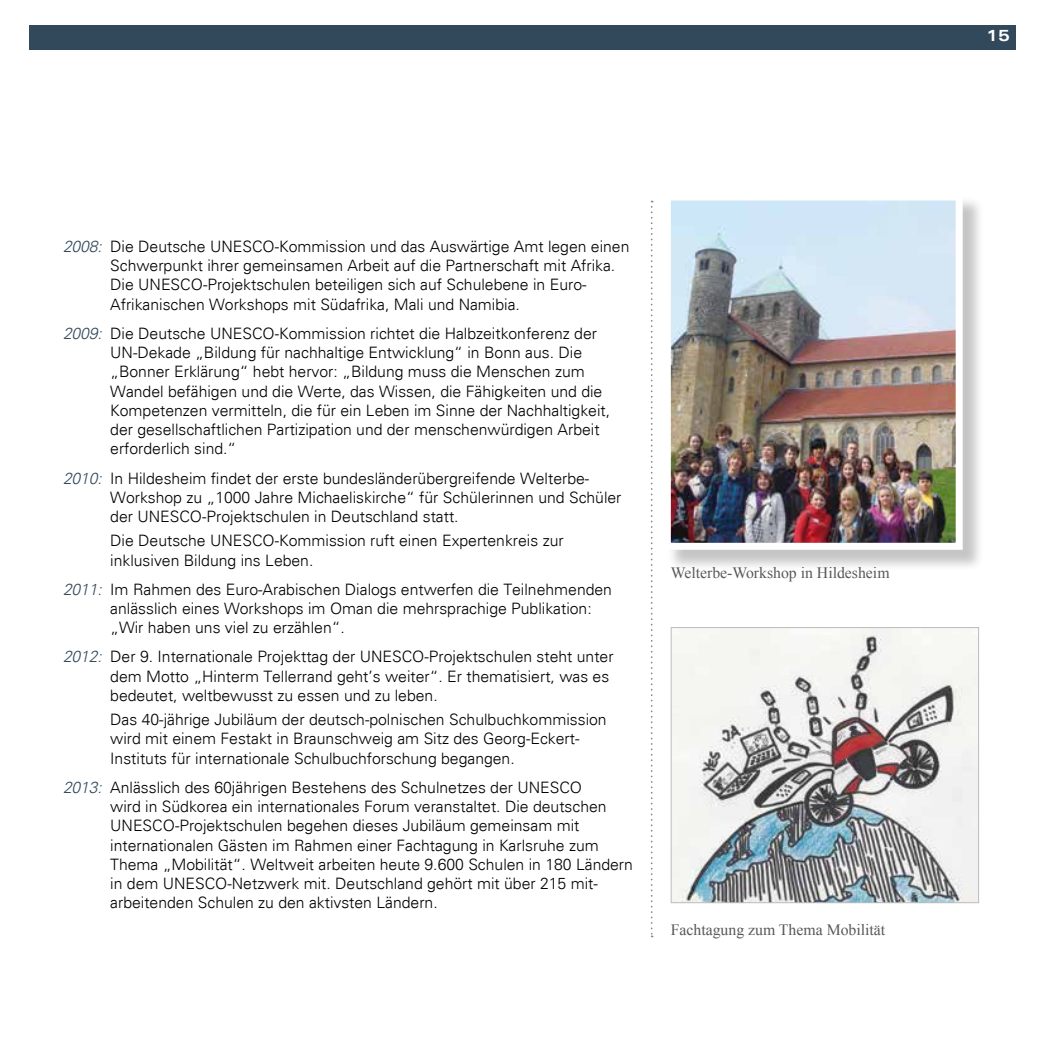
<style>
.page{position:relative;width:1042px;height:1042px;background:#fff}
.page>*{position:absolute;margin:0;border:0;box-sizing:border-box;transform-origin:0 0}
.t1{font:300 15.75px/19.2px "Univers";color:#000}
.t2{font:15.75px "Times New Roman";color:#58585a}
.t3{font:700 expanded 15.75px "Univers";color:#fff}
.s1{font-style:italic;color:#32495b}
</style>
<div class="page">
<svg style="left:651px;top:201px;width:1px;height:736px"></svg>
<div style="left:30px;top:25px;width:986px;height:25px;background:#32495b"></div>
<img style="left:673px;top:629px;width:304px;height:272px">
<div style="left:671px;top:627px;width:308px;height:276px;border:1px solid #bbbdbe"></div>
<div style="left:666px;top:196px;width:318px;height:376px;background:#000;opacity:.23"></div>
<img style="left:672px;top:201px;width:282px;height:341px">
<div style="left:664px;top:193px;width:298px;height:357px;border:7px solid #fff"></div>
<p class="t1" style="left:110px;top:237px;width:521px;text-indent:-47px"><span class="s1">2008:</span> Die Deutsche UNESCO-Kommission und das Auswärtige Amt legen einen Schwerpunkt ihrer gemeinsamen Arbeit auf die Partnerschaft mit Afrika.<br>Die UNESCO-Projektschulen beteiligen sich auf Schulebene in Euro-Afrikanischen Workshops mit Südafrika, Mali und Namibia.</p>
<p class="t1" style="left:110px;top:324px;width:501px;text-indent:-47px"><span class="s1">2009:</span> Die Deutsche UNESCO-Kommission richtet die Halbzeitkonferenz der UN-Dekade „Bildung für nachhaltige Entwicklung“ in Bonn aus. Die „Bonner Erklärung“ hebt hervor: „Bildung muss die Menschen zum Wandel befähigen und die Werte, das Wissen, die Fähigkeiten und die Kompetenzen vermitteln, die für ein Leben im Sinne der Nachhaltigkeit, der gesellschaftlichen Partizipation und der menschenwürdigen Arbeit erforderlich sind.“</p>
<p class="t1" style="left:110px;top:468px;width:513px;text-indent:-47px"><span class="s1">2010:</span> In Hildesheim findet der erste bundesländerübergreifende Welterbe-<br>Workshop zu „1000 Jahre Michaeliskirche“ für Schülerinnen und Schüler der UNESCO-Projektschulen in Deutschland statt.</p>
<p class="t1" style="left:110px;top:531px;width:455px">Die Deutsche UNESCO-Kommission ruft einen Expertenkreis zur inklusiven Bildung ins Leben.</p>
<p class="t1" style="left:110px;top:579px;width:503px;text-indent:-47px"><span class="s1">2011:</span> Im Rahmen des Euro-Arabischen Dialogs entwerfen die Teilnehmenden anlässlich eines Workshops im Oman die mehrsprachige Publikation: „Wir haben uns viel zu erzählen“.</p>
<p class="t1" style="left:110px;top:647px;width:505px;text-indent:-47px"><span class="s1">2012:</span> Der 9. Internationale Projekttag der UNESCO-Projektschulen steht unter dem Motto „Hinterm Tellerrand geht’s weiter“. Er thematisiert, was es bedeutet, weltbewusst zu essen und zu leben.</p>
<p class="t1" style="left:110px;top:710px;width:498px">Das 40-jährige Jubiläum der deutsch-polnischen Schulbuchkommission wird mit einem Festakt in Braunschweig am Sitz des Georg-Eckert-<br>Instituts für internationale Schulbuchforschung begangen.</p>
<p class="t1" style="left:110px;top:777px;width:524px;text-indent:-47px"><span class="s1">2013:</span> Anlässlich des 60jährigen Bestehens des Schulnetzes der UNESCO<br>wird in Südkorea ein internationales Forum veranstaltet. Die deutschen UNESCO-Projektschulen begehen dieses Jubiläum gemeinsam mit internationalen Gästen im Rahmen einer Fachtagung in Karlsruhe zum Thema „Mobilität“. Weltweit arbeiten heute 9.600 Schulen in 180 Ländern in dem UNESCO-Netzwerk mit. Deutschland gehört mit über 215 mit&shy;arbeitenden Schulen zu den aktivsten Ländern.</p>
<p class="t2" style="left:671px;top:562px;width:220px">Welterbe-Workshop in Hildesheim</p>
<p class="t2" style="left:671px;top:919px;width:216px">Fachtagung zum Thema Mobilität</p>
<p class="t3" style="left:986px;top:27px;width:25px">15</p>
</div>
